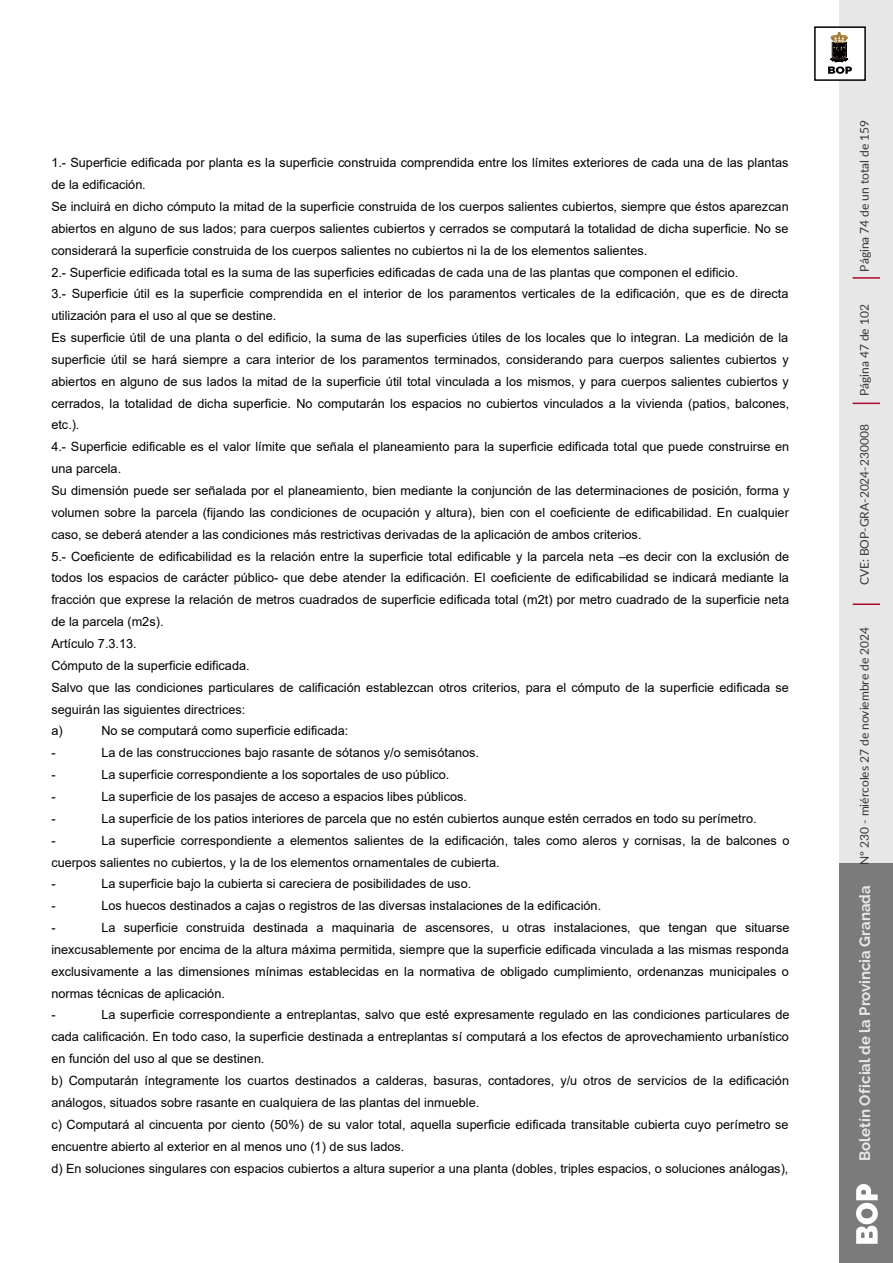
<style>
.page{position:relative;width:893px;height:1263px;background:#fff}
.page>*{position:absolute;margin:0;border:0;box-sizing:border-box;transform-origin:0 0}
.t1{font:700 15px "Raleway";color:#e8e7e7}
.t2{font:12.75px/21.9px "Arial";letter-spacing:.005em;color:#000}
.t3{font:12px "Lato";color:#333}
</style>
<div class="page">
<div style="left:839px;top:0;width:53px;height:1263px;background:#e8e7e7"></div>
<div style="left:839px;top:863px;width:53px;height:400px;background:#7c7b7b"></div>
<svg style="left:856px;top:1184px;width:21px;height:60px"></svg>
<div style="left:814px;top:27px;width:51px;height:53px;background:#fff"></div>
<div style="left:814px;top:26px;width:51px;height:55px;border:2px solid #000"></div>
<svg style="left:827px;top:28px;width:24px;height:46px"></svg>
<svg style="left:852px;top:403px;width:28px;height:1px"></svg>
<hr style="left:852px;top:277px;width:28px;height:2px;background:#a90a2e">
<svg style="left:852px;top:604px;width:28px;height:1px"></svg>
<p class="t2" style="left:51px;top:153px;width:739px">1.- Superficie edificada por planta es la superficie construida comprendida entre los límites exteriores de cada una de las plantas de la edificación.<br>Se incluirá en dicho cómputo la mitad de la superficie construida de los cuerpos salientes cubiertos, siempre que éstos aparezcan abiertos en alguno de sus lados; para cuerpos salientes cubiertos y cerrados se computará la totalidad de dicha superficie. No se considerará la superficie construida de los cuerpos salientes no cubiertos ni la de los elementos salientes.<br>2.- Superficie edificada total es la suma de las superficies edificadas de cada una de las plantas que componen el edificio.<br>3.- Superficie útil es la superficie comprendida en el interior de los paramentos verticales de la edificación, que es de directa utilización para el uso al que se destine.<br>Es superficie útil de una planta o del edificio, la suma de las superficies útiles de los locales que lo integran. La medición de la superficie útil se hará siempre a cara interior de los paramentos terminados, considerando para cuerpos salientes cubiertos y abiertos en alguno de sus lados la mitad de la superficie útil total vinculada a los mismos, y para cuerpos salientes cubiertos y cerrados, la totalidad de dicha superficie. No computarán los espacios no cubiertos vinculados a la vivienda (patios, balcones, etc.).<br>4.- Superficie edificable es el valor límite que señala el planeamiento para la superficie edificada total que puede construirse en una parcela.<br>Su dimensión puede ser señalada por el planeamiento, bien mediante la conjunción de las determinaciones de posición, forma y volumen sobre la parcela (fijando las condiciones de ocupación y altura), bien con el coeficiente de edificabilidad. En cualquier caso, se deberá atender a las condiciones más restrictivas derivadas de la aplicación de ambos criterios.<br>5.- Coeficiente de edificabilidad es la relación entre la superficie total edificable y la parcela neta –es decir con la exclusión de todos los espacios de carácter público- que debe atender la edificación. El coeficiente de edificabilidad se indicará mediante la fracción que exprese la relación de metros cuadrados de superficie edificada total (m2t) por metro cuadrado de la superficie neta de la parcela (m2s).<br>Artículo 7.3.13.<br>Cómputo de la superficie edificada.<br>Salvo que las condiciones particulares de calificación establezcan otros criterios, para el cómputo de la superficie edificada se seguirán las siguientes directrices:<br>a)</p>
<p class="t2" style="left:101px;top:721px;width:248px">No se computará como superficie edificada:</p>
<p class="t2" style="left:51px;top:743px;width:6px">-</p>
<p class="t2" style="left:101px;top:743px;width:379px">La de las construcciones bajo rasante de sótanos y/o semisótanos.</p>
<p class="t2" style="left:51px;top:765px;width:6px">-</p>
<p class="t2" style="left:101px;top:765px;width:349px">La superficie correspondiente a los soportales de uso público.</p>
<p class="t2" style="left:51px;top:787px;width:6px">-</p>
<p class="t2" style="left:101px;top:787px;width:367px">La superficie de los pasajes de acceso a espacios libes públicos.</p>
<p class="t2" style="left:51px;top:809px;width:6px">-</p>
<p class="t2" style="left:101px;top:809px;width:656px">La superficie de los patios interiores de parcela que no estén cubiertos aunque estén cerrados en todo su perímetro.</p>
<p class="t2" style="left:51px;top:830px;width:6px">-</p>
<p class="t2" style="left:51px;top:830px;width:739px;text-indent:50px">La superficie correspondiente a elementos salientes de la edificación, tales como aleros y cornisas, la de balcones o cuerpos salientes no cubiertos, y la de los elementos ornamentales de cubierta.<br>-</p>
<p class="t2" style="left:101px;top:874px;width:371px">La superficie bajo la cubierta si careciera de posibilidades de uso.</p>
<p class="t2" style="left:51px;top:896px;width:6px">-</p>
<p class="t2" style="left:101px;top:896px;width:501px">Los huecos destinados a cajas o registros de las diversas instalaciones de la edificación.</p>
<p class="t2" style="left:51px;top:918px;width:6px">-</p>
<p class="t2" style="left:51px;top:918px;width:739px;text-indent:50px">La superficie construida destinada a maquinaria de ascensores, u otras instalaciones, que tengan que situarse inexcusablemente por encima de la altura máxima permitida, siempre que la superficie edificada vinculada a las mismas responda exclusivamente a las dimensiones mínimas establecidas en la normativa de obligado cumplimiento, ordenanzas municipales o normas técnicas de aplicación.<br>-</p>
<p class="t2" style="left:51px;top:1005px;width:739px;text-indent:50px">La superficie correspondiente a entreplantas, salvo que esté expresamente regulado en las condiciones particulares de cada calificación. En todo caso, la superficie destinada a entreplantas sí computará a los efectos de aprovechamiento urbanístico en función del uso al que se destinen.<br>b) Computarán íntegramente los cuartos destinados a calderas, basuras, contadores, y/u otros de servicios de la edificación análogos, situados sobre rasante en cualquiera de las plantas del inmueble.<br>c) Computará al cincuenta por ciento (50%) de su valor total, aquella superficie edificada transitable cubierta cuyo perímetro se encuentre abierto al exterior en al menos uno (1) de sus lados.<br>d) En soluciones singulares con espacios cubiertos a altura superior a una planta (dobles, triples espacios, o soluciones análogas),</p>
<p class="t3" style="left:859px;top:272px;width:153px;rotate:-90deg">Página 74 de un total de 159</p>
<p class="t3" style="left:859px;top:396px;width:93px;rotate:-90deg">Página 47 de 102</p>
<p class="t3" style="left:859px;top:585px;width:162px;rotate:-90deg">CVE: BOP-GRA-2024-230008</p>
<p class="t3" style="left:859px;top:865px;width:239px;rotate:-90deg">Nº 230 - miércoles 27 de noviembre de 2024</p>
<p class="t1" style="left:856px;top:1161px;width:277px;rotate:-90deg">Boletín Oficial de la Provincia Granada</p>
</div>
